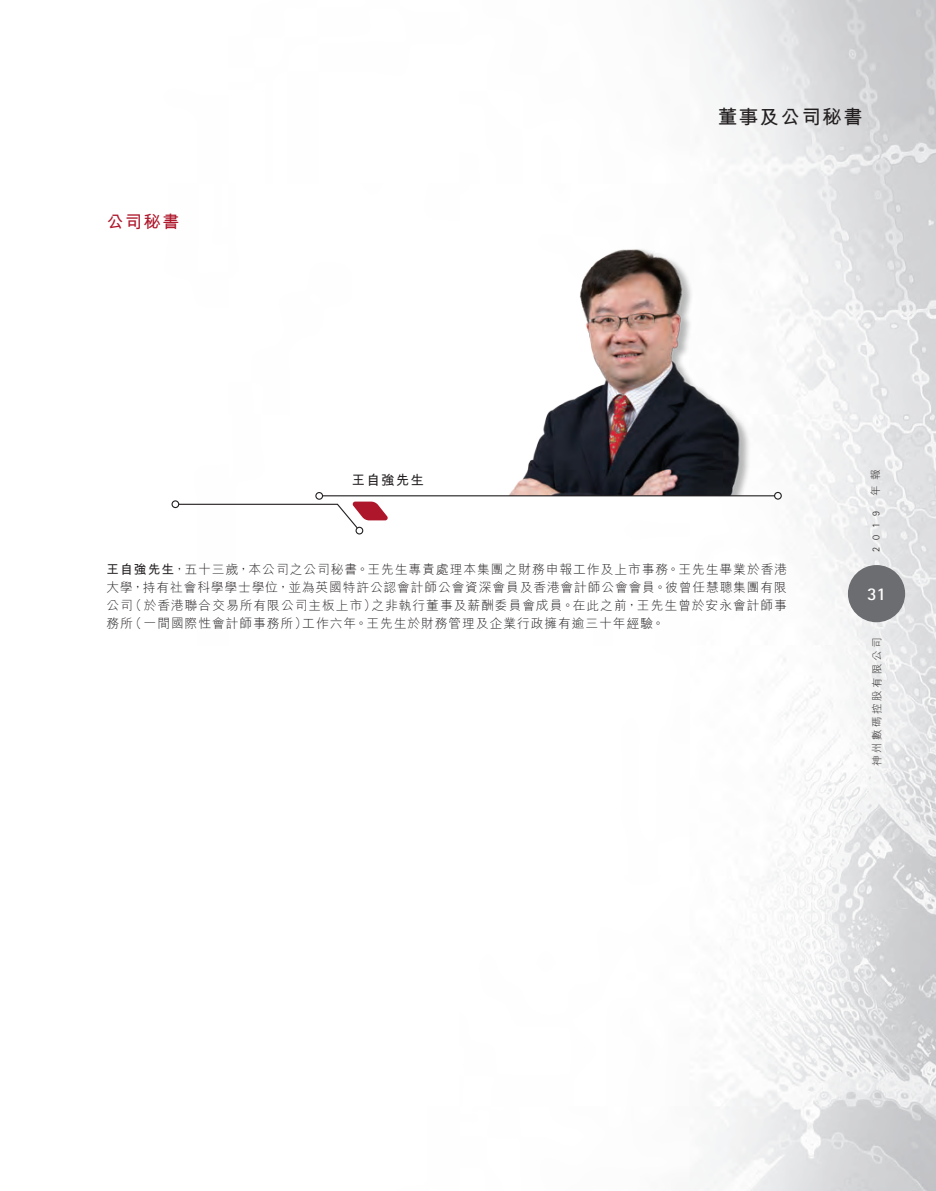
<style>
.page{position:relative;width:936px;height:1191px;background:#fff}
.page>*{position:absolute;margin:0;border:0;box-sizing:border-box;transform-origin:0 0}
.t1{font:700 19.5px "M Hei HK";letter-spacing:.07em;color:#231f20}
.t2{font:700 18px "Rotis Sans Serif Std";color:#fff}
.C_Heading_1{font:700 17.25px "M Hei HK";color:#ae172b}
.Heading_2{font:700 13.5px "M Hei HK";letter-spacing:.085em;color:#231f20}
.C_Body_Text{font:300 12.75px/18px "M Hei HK";letter-spacing:.075em;color:#231f20;text-align:justify}
.t3{font:300 10.5px "M Hei HK";letter-spacing:.25em;color:#231f20}
.t4{font:300 10.5px "Rotis Sans Serif Std";color:#231f20}
.s1{font-weight:700}
</style>
<div class="page">
<img style="left:173px;top:0;width:762px;height:1191px">
<div style="left:847px;top:565px;width:58px;height:57px;background:#6c6d70;border-radius:50%"></div>
<img style="left:494px;top:241px;width:284px;height:254px">
<hr style="left:322px;top:495px;width:452px;height:1px;background:#231f20">
<div style="left:315px;top:492px;width:8px;height:8px;border:1px solid #231f20;border-radius:50%"></div>
<div style="left:171px;top:500px;width:8px;height:8px;border:1px solid #231f20;border-radius:50%"></div>
<div style="left:355px;top:527px;width:8px;height:7px;border:1px solid #231f20;border-radius:50%"></div>
<svg style="left:177px;top:501px;width:211px;height:28px"></svg>
<div style="left:774px;top:492px;width:7px;height:7px;border:1px solid #231f20;border-radius:50%"></div>
<p class="C_Heading_1" style="left:106px;top:209px;width:74px">公司秘書</p>
<p class="Heading_2" style="left:352px;top:470px;width:74px">王自強先生</p>
<h1 class="t1" style="left:717px;top:102px;width:146px">董事及公司秘書</h1>
<p class="t3" style="left:870px;top:496px;width:28px;rotate:-90deg">年報</p>
<p class="t4" style="left:870px;top:551px;width:42px;rotate:-90deg">2019</p>
<p class="C_Body_Text" style="left:106px;top:560px;width:682px"><span class="s1">王自強先生</span>，五十三歲，本公司之公司秘書。王先生專責處理本集團之財務申報工作及上市事務。王先生畢業於香港大學，持有社會科學學士學位，並為英國特許公認會計師公會資深會員及香港會計師公會會員。彼曾任慧聰集團有限公司（於香港聯合交易所有限公司主板上市）之非執行董事及薪酬委員會成員。在此之前，王先生曾於安永會計師事務所（一間國際性會計師事務所）工作六年。王先生於財務管理及企業行政擁有逾三十年經驗。</p>
<h2 class="t2" style="left:867px;top:582px;width:21px">31</h2>
<p class="t3" style="left:871px;top:766px;width:130px;rotate:-90deg">神州數碼控股有限公司</p>
</div>
